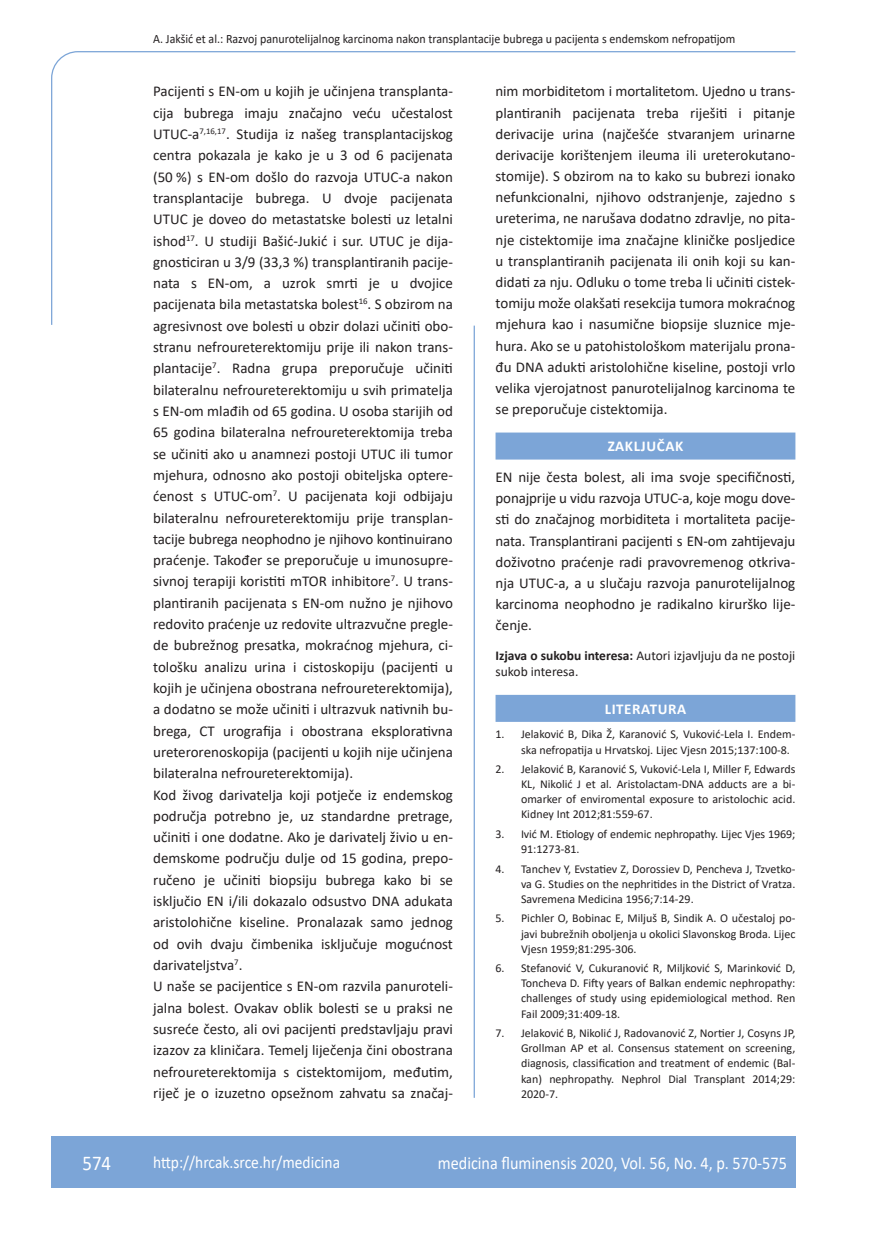
<style>
.page{position:relative;width:872px;height:1234px;background:#fff}
.page>*{position:absolute;margin:0;border:0;box-sizing:border-box;transform-origin:0 0}
.t1{font:21px "Calibri";color:#fff;scale:.9 1}
.t2{font:18px "Calibri";color:#fff;scale:.9 1}
.t3{font:17.25px "Calibri";color:#fff;scale:.9 1}
.osnovni_tekst{font:15px/21.3px "Calibri";color:#231f20;text-align:justify}
.naslov_ruler{font:700 15px "Calibri";letter-spacing:.04em;color:#fff}
.izjava{font:13.5px/16.6px "Calibri";color:#231f20}
.glava{font:12.75px "Calibri";color:#231f20;scale:.94 1}
.literatura{font:12px/15.1px "Calibri";color:#231f20;text-align:justify}
.s1{font-weight:700}
</style>
<div class="page">
<svg style="left:51px;top:51px;width:745px;height:274px"></svg>
<hr style="left:473px;top:325px;width:2px;height:772px;background:#7ca5d7">
<div style="left:51px;top:1135px;width:744px;height:51px;background:#7ca5d7"></div>
<div style="left:495px;top:432px;width:300px;height:27px;background:#7ca5d7"></div>
<div style="left:495px;top:694px;width:300px;height:27px;background:#7ca5d7"></div>
<p class="glava" style="left:153px;top:29px;width:621px">A. Jakšić et al.: Razvoj panurotelijalnog karcinoma nakon transplantacije bubrega u pacijenta s endemskom nefropatijom</p>
<p class="osnovni_tekst" style="left:153px;top:80px;width:301px">Pacijenti s EN-om u kojih je učinjena transplanta&shy;cija bubrega imaju značajno veću učestalost UTUC-a<sup>7,16,17</sup>. Studija iz našeg transplantacijskog centra pokazala je kako je u 3 od 6 pacijenata (50 %) s EN-om došlo do razvoja UTUC-a nakon transplantacije bubrega. U dvoje pacijenata UTUC je doveo do metastatske bolesti uz letalni ishod<sup>17</sup>. U studiji Bašić-Jukić i sur. UTUC je dija&shy;gnosticiran u 3/9 (33,3 %) transplantiranih pacije&shy;nata s EN-om, a uzrok smrti je u dvojice pacijenata bila metastatska bolest<sup>16</sup>. S obzirom na agresivnost ove bolesti u obzir dolazi učiniti obo&shy;stranu nefroureterektomiju prije ili nakon trans&shy;plantacije<sup>7</sup>. Radna grupa preporučuje učiniti bilateralnu nefroureterektomiju u svih primatelja s EN-om mlađih od 65 godina. U osoba starijih od 65 godina bilateralna nefroureterektomija treba se učiniti ako u anamnezi postoji UTUC ili tumor mjehura, odnosno ako postoji obiteljska optere&shy;ćenost s UTUC-om<sup>7</sup>. U pacijenata koji odbijaju bilateralnu nefroureterektomiju prije transplan&shy;tacije bubrega neophodno je njihovo kontinuirano praćenje. Također se preporučuje u imunosupre&shy;sivnoj terapiji koristiti mTOR inhibitore<sup>7</sup>. U trans&shy;plantiranih pacijenata s EN-om nužno je njihovo redovito praćenje uz redovite ultrazvučne pregle&shy;de bubrežnog presatka, mokraćnog mjehura, ci&shy;tološku analizu urina i cistoskopiju (pacijenti u kojih je učinjena obostrana nefroureterektomija), a dodatno se može učiniti i ultrazvuk nativnih bu&shy;brega, CT urografija i obostrana eksplorativna ureterorenoskopija (pacijenti u kojih nije učinjena bilateralna nefroureterektomija).</p>
<p class="osnovni_tekst" style="left:153px;top:783px;width:301px">Kod živog darivatelja koji potječe iz endemskog područja potrebno je, uz standardne pretrage, učiniti i one dodatne. Ako je darivatelj živio u en&shy;demskome području dulje od 15 godina, prepo&shy;ručeno je učiniti biopsiju bubrega kako bi se isključio EN i/ili dokazalo odsustvo DNA adukata aristolohične kiseline. Pronalazak samo jednog od ovih dvaju čimbenika isključuje mogućnost darivateljstva<sup>7</sup>.</p>
<p class="osnovni_tekst" style="left:153px;top:975px;width:301px">U naše se pacijentice s EN-om razvila panuroteli&shy;jalna bolest. Ovakav oblik bolesti se u praksi ne susreće često, ali ovi pacijenti predstavljaju pravi izazov za kliničara. Temelj liječenja čini obostrana nefroureterektomija s cistektomijom, međutim, riječ je o izuzetno opsežnom zahvatu sa značaj-</p>
<p class="osnovni_tekst" style="left:495px;top:80px;width:301px">nim morbiditetom i mortalitetom. Ujedno u trans&shy;plantiranih pacijenata treba riješiti i pitanje derivacije urina (najčešće stvaranjem urinarne derivacije korištenjem ileuma ili ureterokutano&shy;stomije). S obzirom na to kako su bubrezi ionako nefunkcionalni, njihovo odstranjenje, zajedno s ureterima, ne narušava dodatno zdravlje, no pita&shy;nje cistektomije ima značajne kliničke posljedice u transplantiranih pacijenata ili onih koji su kan&shy;didati za nju. Odluku o tome treba li učiniti cistek&shy;tomiju može olakšati resekcija tumora mokraćnog mjehura kao i nasumične biopsije sluznice mje&shy;hura. Ako se u patohistološkom materijalu prona&shy;đu DNA adukti aristolohične kiseline, postoji vrlo velika vjerojatnost panurotelijalnog karcinoma te se preporučuje cistektomija.</p>
<p class="naslov_ruler" style="left:607px;top:435px;width:77px">ZAKLJUČAK</p>
<p class="osnovni_tekst" style="left:495px;top:466px;width:301px">EN nije česta bolest, ali ima svoje specifičnosti, ponajprije u vidu razvoja UTUC-a, koje mogu dove&shy;sti do značajnog morbiditeta i mortaliteta pacije&shy;nata. Transplantirani pacijenti s EN-om zahtijevaju doživotno praćenje radi pravovremenog otkriva&shy;nja UTUC-a, a u slučaju razvoja panurotelijalnog karcinoma neophodno je radikalno kirurško lije&shy;čenje.</p>
<p class="izjava" style="left:495px;top:646px;width:301px"><span class="s1">Izjava o sukobu interesa:</span> Autori izjavljuju da ne postoji sukob interesa.</p>
<p class="naslov_ruler" style="left:604px;top:698px;width:83px">LITERATURA</p>
<p class="literatura" style="left:521px;top:726px;width:276px;text-indent:-26px">1. Jelaković B, Dika Ž, Karanović S, Vuković-Lela I. Endem&shy;ska nefropatija u Hrvatskoj. Lijec Vjesn 2015;137:100-8.</p>
<p class="literatura" style="left:521px;top:761px;width:276px;text-indent:-26px">2. Jelaković B, Karanović S, Vuković-Lela I, Miller F, Edwards KL, Nikolić J et al. Aristolactam-DNA adducts are a bi&shy;omarker of enviromental exposure to aristolochic acid.<br>Kidney Int 2012;81:559-67.</p>
<p class="literatura" style="left:521px;top:825px;width:276px;text-indent:-26px">3. Ivić M. Etiology of endemic nephropathy. Lijec Vjes 1969;<br>91:1273-81.</p>
<p class="literatura" style="left:521px;top:860px;width:276px;text-indent:-26px">4. Tanchev Y, Evstatiev Z, Dorossiev D, Pencheva J, Tzvetko&shy;va G. Studies on the nephritides in the District of Vratza.<br>Savremena Medicina 1956;7:14-29.</p>
<p class="literatura" style="left:521px;top:910px;width:276px;text-indent:-26px">5. Pichler O, Bobinac E, Miljuš B, Sindik A. O učestaloj po&shy;javi bubrežnih oboljenja u okolici Slavonskog Broda. Lijec Vjesn 1959;81:295-306.</p>
<p class="literatura" style="left:521px;top:960px;width:276px;text-indent:-26px">6. Stefanović V, Cukuranović R, Miljković S, Marinković D, Toncheva D. Fifty years of Balkan endemic nephropathy: challenges of study using epidemiological method. Ren Fail 2009;31:409-18.</p>
<p class="literatura" style="left:521px;top:1024px;width:276px;text-indent:-26px">7. Jelaković B, Nikolić J, Radovanović Z, Nortier J, Cosyns JP, Grollman AP et al. Consensus statement on screening, diagnosis, classification and treatment of endemic (Bal&shy;kan) nephropathy. Nephrol Dial Transplant 2014;29:<br>2020-7.</p>
<p class="t1" style="left:82px;top:1147px;width:33px">574</p>
<p class="t3" style="left:153px;top:1149px;width:209px">http://hrcak.srce.hr/medicina</p>
<p class="t2" style="left:438px;top:1149px;width:389px">medicina fluminensis 2020, Vol. 56, No. 4, p. 570-575</p>
</div>
